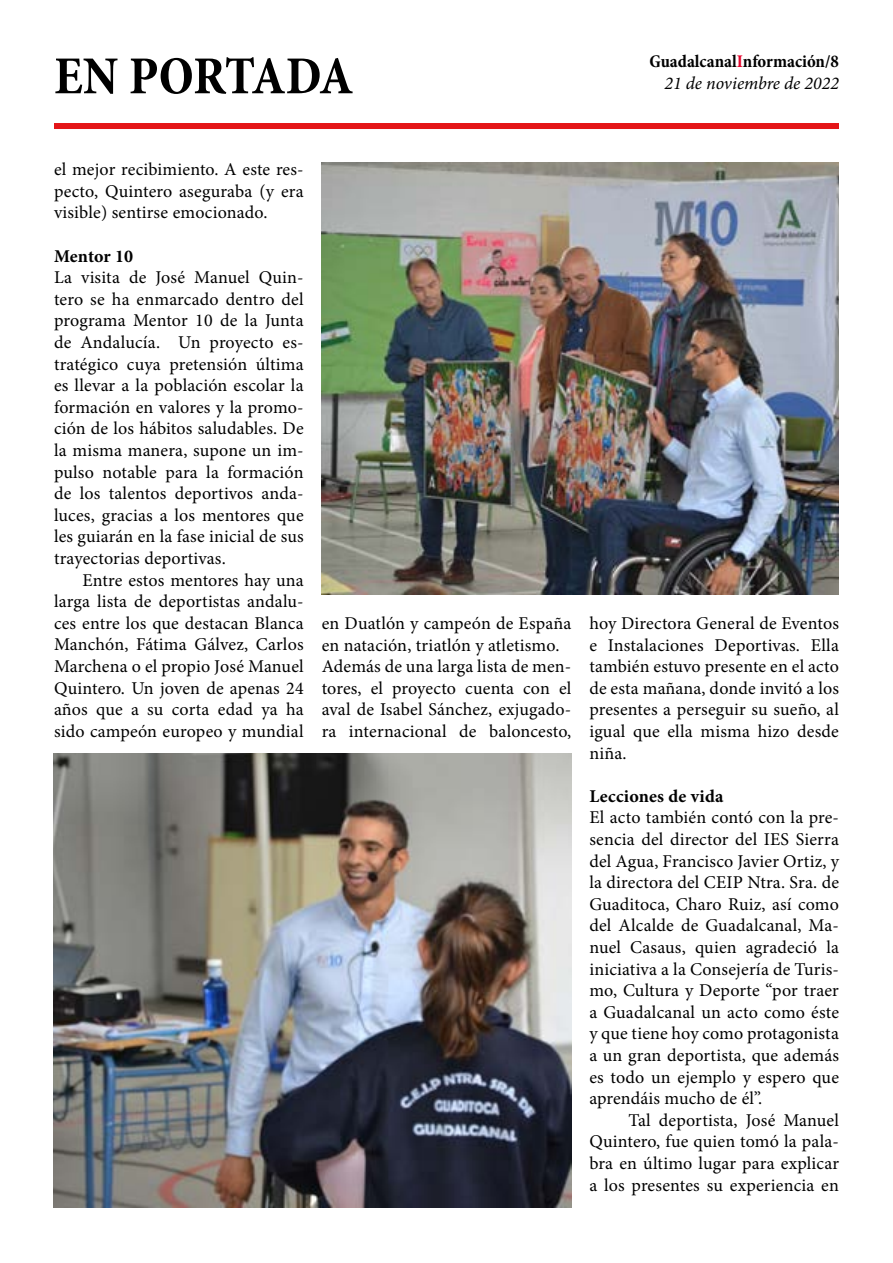
<style>
.page{position:relative;width:893px;height:1263px;background:#fff}
.page>*{position:absolute;margin:0;border:0;box-sizing:border-box;transform-origin:0 0}
.t1{font:700 condensed 54px "Minion Pro";letter-spacing:-.015em;color:#000}
.t2{font:18px/21.6px "Minion Pro";letter-spacing:.01em;color:#000;text-align:justify}
.t3{font:700 condensed 18px/21.6px "Minion Pro";color:#000;text-align:right}
.t4{font:700 18px "Minion Pro";letter-spacing:.01em;color:#000}
.s1{color:#e4032b}
.s2{font-weight:400;font-style:italic;font-stretch:normal}
</style>
<div class="page">
<div style="left:54px;top:123px;width:785px;height:6px;background:#e41518"></div>
<img style="left:322px;top:162px;width:517px;height:432px">
<img style="left:54px;top:753px;width:517px;height:455px">
<h1 class="t1" style="left:54px;top:39px;width:301px">EN PORTADA</h1>
<p class="t3" style="left:649px;top:50px;width:191px">Guadalcanal<span class="s1">I</span>nformación/8<br><span class="s2">21 de noviembre de 2022</span></p>
<p class="t2" style="left:54px;top:159px;width:251px">el mejor recibimiento. A este res&shy;pecto, Quintero aseguraba (y era visible) sentirse emocionado.</p>
<p class="t4" style="left:54px;top:243px;width:81px">Mentor 10</p>
<p class="t2" style="left:54px;top:267px;width:251px">La visita de José Manuel Quin&shy;tero se ha enmarcado dentro del programa Mentor 10 de la Junta de Andalucía. Un proyecto es&shy;tratégico cuya pretensión última es llevar a la población escolar la formación en valores y la promo&shy;ción de los hábitos saludables. De la misma manera, supone un im&shy;pulso notable para la formación de los talentos deportivos anda&shy;luces, gracias a los mentores que les guiarán en la fase inicial de sus trayectorias deportivas.</p>
<p class="t2" style="left:54px;top:569px;width:251px;text-indent:28px">Entre estos mentores hay una larga lista de deportistas andalu&shy;ces entre los que destacan Blanca Manchón, Fátima Gálvez, Carlos Marchena o el propio José Manuel Quintero. Un joven de apenas 24 años que a su corta edad ya ha sido campeón europeo y mundial</p>
<p class="t2" style="left:322px;top:612px;width:251px;text-align:left">en Duatlón y campeón de España en natación, triatlón y atletismo.<br>Además de una larga lista de men&shy;tores, el proyecto cuenta con el aval de Isabel Sánchez, exjugado&shy;ra internacional de baloncesto,</p>
<p class="t2" style="left:589px;top:612px;width:251px">hoy Directora General de Eventos e Instalaciones Deportivas. Ella también estuvo presente en el acto de esta mañana, donde invitó a los presentes a perseguir su sueño, al igual que ella misma hizo desde niña.</p>
<p class="t4" style="left:589px;top:783px;width:136px">Lecciones de vida</p>
<p class="t2" style="left:589px;top:807px;width:251px">El acto también contó con la pre&shy;sencia del director del IES Sierra del Agua, Francisco Javier Ortiz, y la directora del CEIP Ntra. Sra. de Guaditoca, Charo Ruiz, así como del Alcalde de Guadalcanal, Ma&shy;nuel Casaus, quien agradeció la iniciativa a la Consejería de Turis&shy;mo, Cultura y Deporte “por traer a Guadalcanal un acto como éste y que tiene hoy como protagonista a un gran deportista, que además es todo un ejemplo y espero que aprendáis mucho de él”.</p>
<p class="t2" style="left:589px;top:1109px;width:251px;text-indent:39px">Tal deportista, José Manuel Quintero, fue quien tomó la pala&shy;bra en último lugar para explicar a los presentes su experiencia en</p>
</div>
